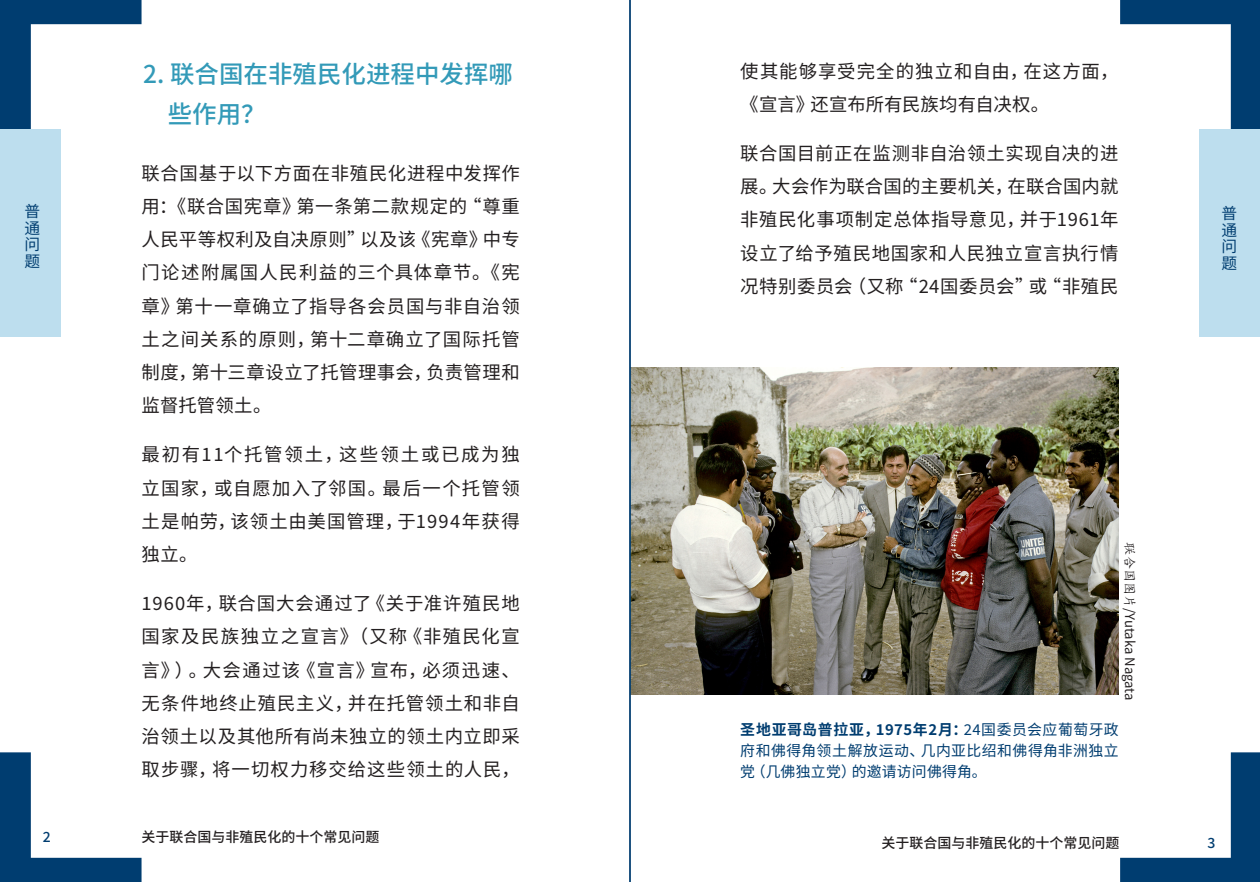
<style>
.page{position:relative;width:1260px;height:882px;background:#fff}
.page>*{position:absolute;margin:0;border:0;box-sizing:border-box;transform-origin:0 0}
.t1{font:500 24.5px/40.2px "Source Han Sans CN";color:#339ab8}
.body-larger_CH{font:18.38px/33.2px "Source Han Sans CN";letter-spacing:.04em;color:#231f20;text-align:justify}
.t2{font:15.75px/16.4px "Source Han Sans CN";color:#003d70;text-align:justify}
.photo_cap-TEMP{font:14.88px/21px "Source Han Sans CN";letter-spacing:.025em;color:#003d70;text-align:justify}
.t3{font:500 14px "Source Han Sans CN";color:#231f20}
.t4{font:500 14px "Source Han Sans CN";color:#003d70}
.photo_credit-TEMP{font:13.12px "Source Han Sans CN";letter-spacing:-.015em;color:#231f20}
.s1{font-family:"Kai Ti"}
.s2{font-weight:700}
</style>
<div class="page">
<svg style="left:1120px;top:0;width:140px;height:130px"></svg>
<svg style="left:0;top:0;width:142px;height:130px"></svg>
<svg style="left:1120px;top:752px;width:140px;height:130px"></svg>
<svg style="left:0;top:752px;width:142px;height:130px"></svg>
<div style="left:0;top:130px;width:61px;height:207px;background:#bddeee"></div>
<div style="left:1199px;top:130px;width:61px;height:207px;background:#bddeee"></div>
<img style="left:631px;top:367px;width:487px;height:327px">
<hr style="left:629px;top:0;width:2px;height:882px;background:#003d70">
<h3 class="t1" style="left:168px;top:54px;width:347px;text-indent:-24px">2. 联合国在非殖民化进程中发挥哪些作用？</h3>
<p class="body-larger_CH" style="left:142px;top:157px;width:380px">联合国基于以下方面在非殖民化进程中发挥作用：《联合国宪章》第一条第二款规定的“尊重人民平等权利及自决原则”以及该《宪章》中专门论述附属国人民利益的三个具体章节。《宪章》第十一章确立了指导各会员国与非自治领土之间关系的原则，第十二章确立了国际托管制度，第十三章设立了托管理事会，负责管理和监督托管领土。</p>
<p class="body-larger_CH" style="left:142px;top:438px;width:380px">最初有11个托管领土，这些领土或已成为独立国家，或自愿加入了邻国。最后一个托管领土是帕劳，该领土由美国管理，于1994年获得独立。</p>
<p class="body-larger_CH" style="left:142px;top:587px;width:380px">1960年，联合国大会通过了《关于准许殖民地国家及民族独立之宣言》（又称《非殖民化宣言》）。大会通过该《宣言》宣布，必须迅速、无条件地终止殖民主义，并在托管领土和非自治领土以及其他所有尚未独立的领土内立即采取步骤，将一切权力移交给这些领土的人民，</p>
<p class="body-larger_CH" style="left:740px;top:55px;width:380px">使其能够享受完全的独立和自由，在这方面，《宣言》还宣布所有民族均有自决权。</p>
<p class="body-larger_CH" style="left:740px;top:137px;width:380px">联合国目前正在监测非自治领土实现自决的进展。大会作为联合国的主要机关，在联合国内就非殖民化事项制定总体指导意见，并于1961年设立了给予殖民地国家和人民独立宣言执行情况特别委员会（又称“24国委员会”或“非殖民</p>
<p class="t2" style="left:25px;top:203px;width:17px">普</p>
<p class="t2" style="left:1221px;top:205px;width:17px">普通问题</p>
<p class="t2" style="left:25px;top:220px;width:17px">通</p>
<p class="t2" style="left:25px;top:236px;width:17px">问</p>
<p class="t2" style="left:25px;top:253px;width:17px">题</p>
<p class="photo_credit-TEMP" style="left:1137px;top:542px;width:159px;rotate:90deg"><span class="s1">联合国图片</span>/Yutaka Nagata</p>
<p class="photo_cap-TEMP" style="left:740px;top:720px;width:380px"><span class="s2">圣地亚哥岛普拉亚，1975年2月：</span>24国委员会应葡萄牙政府和佛得角领土解放运动、几内亚比绍和佛得角非洲独立党（几佛独立党）的邀请访问佛得角。</p>
<p class="t4" style="left:43px;top:829px;width:9px">2</p>
<p class="t3" style="left:142px;top:829px;width:240px">关于联合国与非殖民化的十个常见问题</p>
<p class="t3" style="left:881px;top:835px;width:239px">关于联合国与非殖民化的十个常见问题</p>
<p class="t4" style="left:1208px;top:835px;width:9px">3</p>
</div>
